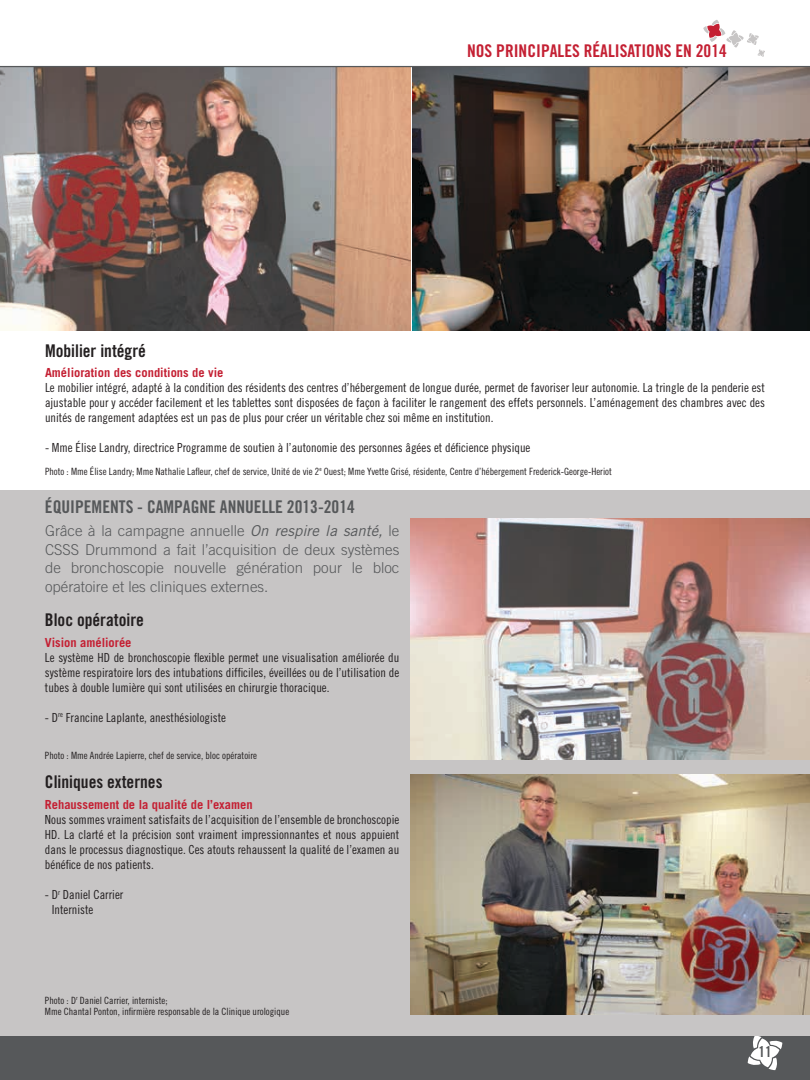
<style>
.page{position:relative;width:810px;height:1080px;background:#fff}
.page>*{position:absolute;margin:0;border:0;box-sizing:border-box;transform-origin:0 0}
.t1{font:17.5px "Trade Gothic Bold Cond Twenty";color:#231f20}
.t2{font:17.5px "Trade Gothic Bold Cond Twenty";color:#56585a}
.t3{font:17.5px "Trade Gothic Bold Cond Twenty";color:#c42033}
.t4{font:300 15px/18.8px "Trade Gothic";color:#56585a;text-align:justify}
.t5{font:15px "Trade Gothic Bold Cond Twenty";color:#56585a}
.t6{font:12.5px/15px "Trade Gothic Cond Eighteen";color:#231f20;text-align:justify}
.t7{font:700 12.5px "Trade Gothic";color:#c42033}
.t8{font:10px/11.2px "Trade Gothic Cond Eighteen";color:#231f20}
.s1{font-weight:400;font-style:italic}
</style>
<div class="page">
<div style="left:0;top:1036px;width:810px;height:44px;background:#56585a"></div>
<svg style="left:703px;top:20px;width:62px;height:37px"></svg>
<svg style="left:748px;top:1036px;width:34px;height:34px"></svg>
<div style="left:0;top:490px;width:810px;height:546px;background:#c7c5c5"></div>
<img style="left:411px;top:519px;width:399px;height:240px">
<img style="left:0;top:67px;width:810px;height:263px">
<img style="left:411px;top:775px;width:399px;height:240px">
<hr style="left:0;top:66px;width:810px;height:1px;background:#56585a">
<h1 class="t3" style="left:467px;top:40px;width:261px">NOS PRINCIPALES RÉALISATIONS EN 2014</h1>
<h1 class="t1" style="left:45px;top:340px;width:103px">Mobilier intégré</h1>
<p class="t7" style="left:45px;top:365px;width:180px">Amélioration des conditions de vie</p>
<p class="t6" style="left:45px;top:380px;width:721px">Le mobilier intégré, adapté à la condition des résidents des centres d’hébergement de longue durée, permet de favoriser leur autonomie. La tringle de la penderie est ajustable pour y accéder facilement et les tablettes sont disposées de façon à faciliter le rangement des effets personnels. L’aménagement des chambres avec des unités de rangement adaptées est un pas de plus pour créer un véritable chez soi même en institution.</p>
<p class="t6" style="left:45px;top:440px;width:487px">- Mme Élise Landry, directrice Programme de soutien à l’autonomie des personnes âgées et déficience physique</p>
<p class="t8" style="left:45px;top:465px;width:568px">Photo : Mme Élise Landry; Mme Nathalie Lafleur, chef de service, Unité de vie 2<sup>e</sup> Ouest; Mme Yvette Grisé, résidente, Centre d’hébergement Frederick-George-Heriot</p>
<h1 class="t2" style="left:45px;top:496px;width:311px">ÉQUIPEMENTS - CAMPAGNE ANNUELLE 2013-2014</h1>
<p class="t4" style="left:45px;top:521px;width:356px">Grâce à la campagne annuelle <span class="s1">On respire la santé,</span> le CSSS Drummond a fait l’acquisition de deux systèmes de bronchoscopie nouvelle génération pour le bloc opératoire et les cliniques externes.</p>
<h1 class="t1" style="left:45px;top:609px;width:101px">Bloc opératoire</h1>
<p class="t7" style="left:45px;top:634px;width:88px">Vision améliorée</p>
<p class="t6" style="left:45px;top:649px;width:356px">Le système HD de bronchoscopie flexible permet une visualisation améliorée du système respiratoire lors des intubations difficiles, éveillées ou de l’utilisation de tubes à double lumière qui sont utilisées en chirurgie thoracique.</p>
<p class="t6" style="left:45px;top:709px;width:183px">- D<sup>re</sup> Francine Laplante, anesthésiologiste</p>
<p class="t8" style="left:45px;top:750px;width:214px">Photo : Mme Andrée Lapierre, chef de service, bloc opératoire</p>
<h1 class="t1" style="left:45px;top:771px;width:119px">Cliniques externes</h1>
<p class="t7" style="left:45px;top:797px;width:209px">Rehaussement de la qualité de l’examen</p>
<p class="t6" style="left:45px;top:812px;width:356px">Nous sommes vraiment satisfaits de l’acquisition de l’ensemble de bronchoscopie HD. La clarté et la précision sont vraiment impressionnantes et nous appuient dans le processus diagnostique. Ces atouts rehaussent la qualité de l’examen au bénéfice de nos patients.</p>
<p class="t6" style="left:52px;top:887px;width:73px;text-indent:-7px">- D<sup>r</sup> Daniel Carrier<br>Interniste</p>
<p class="t8" style="left:45px;top:994px;width:246px">Photo : D<sup>r</sup> Daniel Carrier, interniste;<br>Mme Chantal Ponton, infirmière responsable de la Clinique urologique</p>
<p class="t5" style="left:758px;top:1043px;width:15px">11</p>
</div>
